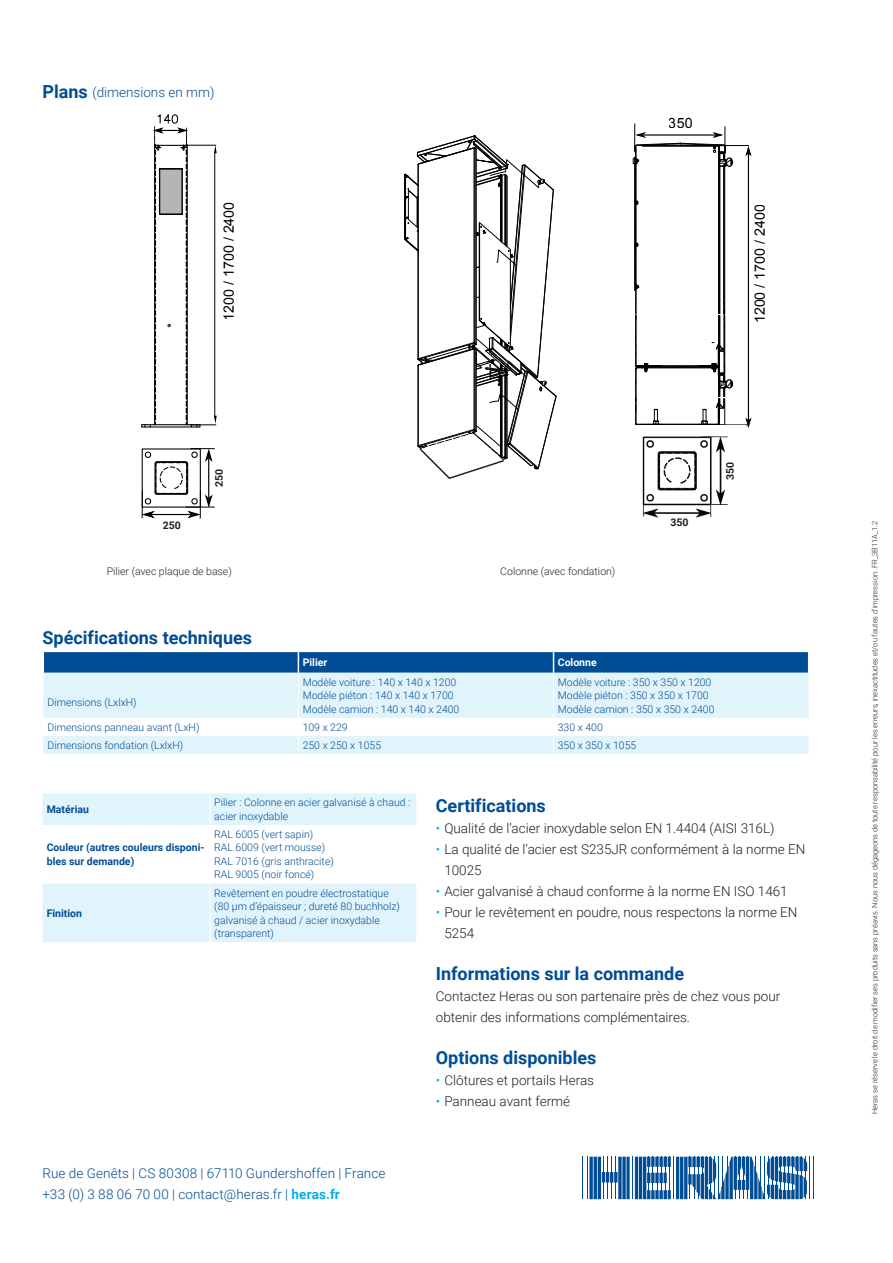
<style>
.page{position:relative;width:893px;height:1263px;background:#fff}
.page>*{position:absolute;margin:0;border:0;box-sizing:border-box;transform-origin:0 0}
.subheading{font:700 18px "Roboto";color:#014d95}
.t1{font:14.25px "Arial";color:#000}
.Bodytekst{font:300 13.5px/21px "Roboto";color:#231f20}
.subheading-2{font:300 13.5px "Roboto";letter-spacing:.005em;color:#014d95}
.t2{font:300 10.5px/13.5px "Roboto";color:#014d95}
.t3{font:700 10.5px/13.5px "Roboto";color:#014d95}
.Bijschrift{font:300 10.5px "Roboto";color:#231f20}
.t4{font:700 10.5px "Roboto";color:#fff}
.Bijschrift-2{font:700 10.5px "Roboto";color:#231f20}
.Copyright{font:300 7.5px "Roboto";color:#231f20}
.s1{font-weight:700;font-size:18px}
.s2{font-weight:700;color:#00aeef}
.s3{color:#00aeef}
</style>
<div class="page">
<hr style="left:583px;top:1157px;width:1px;height:42px;background:#014d95">
<hr style="left:587px;top:1157px;width:1px;height:42px;background:#014d95">
<hr style="left:603px;top:1157px;width:1px;height:42px;background:#014d95">
<hr style="left:607px;top:1157px;width:1px;height:42px;background:#014d95">
<hr style="left:611px;top:1157px;width:1px;height:42px;background:#014d95">
<hr style="left:615px;top:1157px;width:1px;height:42px;background:#014d95">
<hr style="left:632px;top:1157px;width:1px;height:42px;background:#014d95">
<hr style="left:809px;top:1157px;width:1px;height:42px;background:#014d95">
<hr style="left:813px;top:1157px;width:1px;height:42px;background:#014d95">
<svg style="left:626px;top:1157px;width:4px;height:42px"></svg>
<svg style="left:622px;top:1157px;width:4px;height:42px"></svg>
<svg style="left:618px;top:1157px;width:4px;height:42px"></svg>
<hr style="left:598px;top:1157px;width:3px;height:42px;background:#014d95">
<hr style="left:594px;top:1157px;width:3px;height:42px;background:#014d95">
<svg style="left:589px;top:1157px;width:4px;height:42px"></svg>
<svg style="left:602px;top:1172px;width:15px;height:10px"></svg>
<hr style="left:643px;top:1157px;width:3px;height:42px;background:#014d95">
<hr style="left:639px;top:1157px;width:3px;height:42px;background:#014d95">
<hr style="left:635px;top:1157px;width:3px;height:42px;background:#014d95">
<svg style="left:647px;top:1157px;width:160px;height:42px"></svg>
<svg style="left:43px;top:673px;width:766px;height:81px;fill:#e1f4fc"></svg>
<svg style="left:43px;top:652px;width:766px;height:21px;background:#085298"></svg>
<hr style="left:298px;top:673px;width:1px;height:45px;background:#fff">
<hr style="left:553px;top:673px;width:1px;height:45px;background:#fff">
<svg style="left:298px;top:718px;width:1px;height:36px"></svg>
<svg style="left:553px;top:718px;width:1px;height:36px"></svg>
<svg style="left:43px;top:793px;width:373px;height:149px;fill:#e1f4fc"></svg>
<hr style="left:210px;top:793px;width:1px;height:32px;background:#fff">
<hr style="left:210px;top:825px;width:1px;height:58px;background:#fff">
<hr style="left:210px;top:883px;width:1px;height:59px;background:#fff">
<svg style="left:632px;top:123px;width:120px;height:305px"></svg>
<hr style="left:642px;top:134px;width:74px;height:2px;background:#000">
<hr style="left:748px;top:153px;width:1px;height:268px;background:#000">
<svg style="left:141px;top:448px;width:74px;height:71px"></svg>
<hr style="left:150px;top:514px;width:42px;height:1px;background:#000">
<hr style="left:208px;top:457px;width:1px;height:42px;background:#000">
<svg style="left:141px;top:114px;width:76px;height:313px"></svg>
<div style="left:214px;top:461px;width:17px;height:36px;background:#fff"></div>
<img style="left:632px;top:425px;width:113px;height:93px">
<svg style="left:404px;top:135px;width:153px;height:344px"></svg>
<p class="subheading-2" style="left:43px;top:83px;width:173px"><span class="s1">Plans</span> (dimensions en mm)</p>
<h2 class="t1" style="left:669px;top:113px;width:25px">350</h2>
<h2 class="t1" style="left:219px;top:320px;width:120px;rotate:-90deg">1200 / 1700 / 2400</h2>
<h2 class="t1" style="left:751px;top:323px;width:120px;rotate:-90deg">1200 / 1700 / 2400</h2>
<p class="Bijschrift-2" style="left:163px;top:518px;width:20px">250</p>
<h2 class="t1" style="left:161px;top:517px;width:25px">350</h2>
<h2 class="t1" style="left:212px;top:490px;width:25px;rotate:-90deg">350</h2>
<p class="Bijschrift-2" style="left:212px;top:487px;width:20px;rotate:-90deg">250</p>
<p class="Bijschrift" style="left:107px;top:564px;width:127px">Pilier (avec plaque de base)</p>
<p class="Bijschrift" style="left:500px;top:564px;width:117px">Colonne (avec fondation)</p>
<p class="Bijschrift-2" style="left:670px;top:515px;width:20px">350</p>
<h2 class="t1" style="left:670px;top:516px;width:25px">400</h2>
<p class="Bijschrift-2" style="left:723px;top:480px;width:20px;rotate:-90deg">350</p>
<p class="subheading" style="left:43px;top:625px;width:211px">Spécifications techniques</p>
<p class="t2" style="left:48px;top:695px;width:91px">Dimensions (LxlxH)</p>
<p class="t4" style="left:303px;top:654px;width:26px">Pilier</p>
<p class="t4" style="left:558px;top:654px;width:40px">Colonne</p>
<p class="t2" style="left:303px;top:675px;width:155px">Modèle voiture : 140 x 140 x 1200</p>
<p class="t2" style="left:303px;top:688px;width:152px">Modèle piéton : 140 x 140 x 1700</p>
<p class="t2" style="left:303px;top:702px;width:158px">Modèle camion : 140 x 140 x 2400</p>
<p class="t2" style="left:558px;top:675px;width:155px">Modèle voiture : 350 x 350 x 1200</p>
<p class="t2" style="left:558px;top:688px;width:152px">Modèle piéton : 350 x 350 x 1700</p>
<p class="t2" style="left:558px;top:702px;width:158px">Modèle camion : 350 x 350 x 2400</p>
<p class="t2" style="left:48px;top:720px;width:153px">Dimensions panneau avant (LxH)</p>
<p class="t2" style="left:303px;top:720px;width:47px">109 x 229</p>
<p class="t2" style="left:558px;top:720px;width:47px">330 x 400</p>
<p class="t2" style="left:48px;top:738px;width:137px">Dimensions fondation (LxlxH)</p>
<p class="t2" style="left:303px;top:738px;width:80px">250 x 250 x 1055</p>
<p class="t2" style="left:558px;top:738px;width:80px">350 x 350 x 1055</p>
<p class="t3" style="left:47px;top:802px;width:44px">Matériau</p>
<p class="t2" style="left:214px;top:795px;width:198px">Pilier : Colonne en acier galvanisé à chaud : acier inoxydable</p>
<p class="t3" style="left:47px;top:840px;width:159px">Couleur (autres couleurs disponi&shy;bles sur demande)</p>
<p class="t2" style="left:214px;top:827px;width:100px">RAL 6005 (vert sapin)</p>
<p class="t2" style="left:214px;top:840px;width:113px">RAL 6009 (vert mousse)</p>
<p class="t2" style="left:214px;top:854px;width:121px">RAL 7016 (gris anthracite)</p>
<p class="t2" style="left:214px;top:867px;width:101px">RAL 9005 (noir foncé)</p>
<p class="t3" style="left:47px;top:906px;width:37px">Finition</p>
<p class="t2" style="left:214px;top:886px;width:187px">Revêtement en poudre électrostatique (80 μm d’épaisseur ; dureté 80 buchholz) galvanisé à chaud / acier inoxydable (transparent)</p>
<p class="subheading-2" style="left:43px;top:1164px;width:345px">Rue de Genêts | CS 80308 | 67110 Gundershoffen | France</p>
<p class="subheading-2" style="left:43px;top:1185px;width:299px">+33 (0) 3 88 06 70 00 | contact@heras.fr | <span class="s2">heras.fr</span></p>
<p class="subheading" style="left:436px;top:793px;width:111px">Certifications</p>
<p class="Bodytekst" style="left:436px;top:817px;width:340px"><span class="s3">•</span> Qualité de l’acier inoxydable selon EN 1.4404 (AISI 316L)</p>
<p class="Bodytekst" style="left:444px;top:838px;width:362px;text-indent:-9px"><span class="s3">•</span> La qualité de l’acier est S235JR conformément à la norme EN<br>10025</p>
<p class="Bodytekst" style="left:436px;top:880px;width:353px"><span class="s3">•</span> Acier galvanisé à chaud conforme à la norme EN ISO 1461</p>
<p class="Bodytekst" style="left:444px;top:901px;width:355px;text-indent:-9px"><span class="s3">•</span> Pour le revêtement en poudre, nous respectons la norme EN<br>5254</p>
<p class="subheading" style="left:436px;top:961px;width:250px">Informations sur la commande</p>
<p class="Bodytekst" style="left:436px;top:985px;width:346px">Contactez Heras ou son partenaire près de chez vous pour obtenir des informations complémentaires.</p>
<p class="subheading" style="left:436px;top:1045px;width:162px">Options disponibles</p>
<p class="Bodytekst" style="left:436px;top:1069px;width:160px"><span class="s3">•</span> Clôtures et portails Heras</p>
<p class="Bodytekst" style="left:436px;top:1090px;width:136px"><span class="s3">•</span> Panneau avant fermé</p>
<p class="Copyright" style="left:869px;top:1114px;width:594px;rotate:-90deg">Heras se réserve le droit de modifier ses produits sans préavis. Nous nous dégageons de toute responsabilité pour les erreurs, inexactitudes et/ou fautes d’impression..FR_3B11A_1.2</p>
</div>
